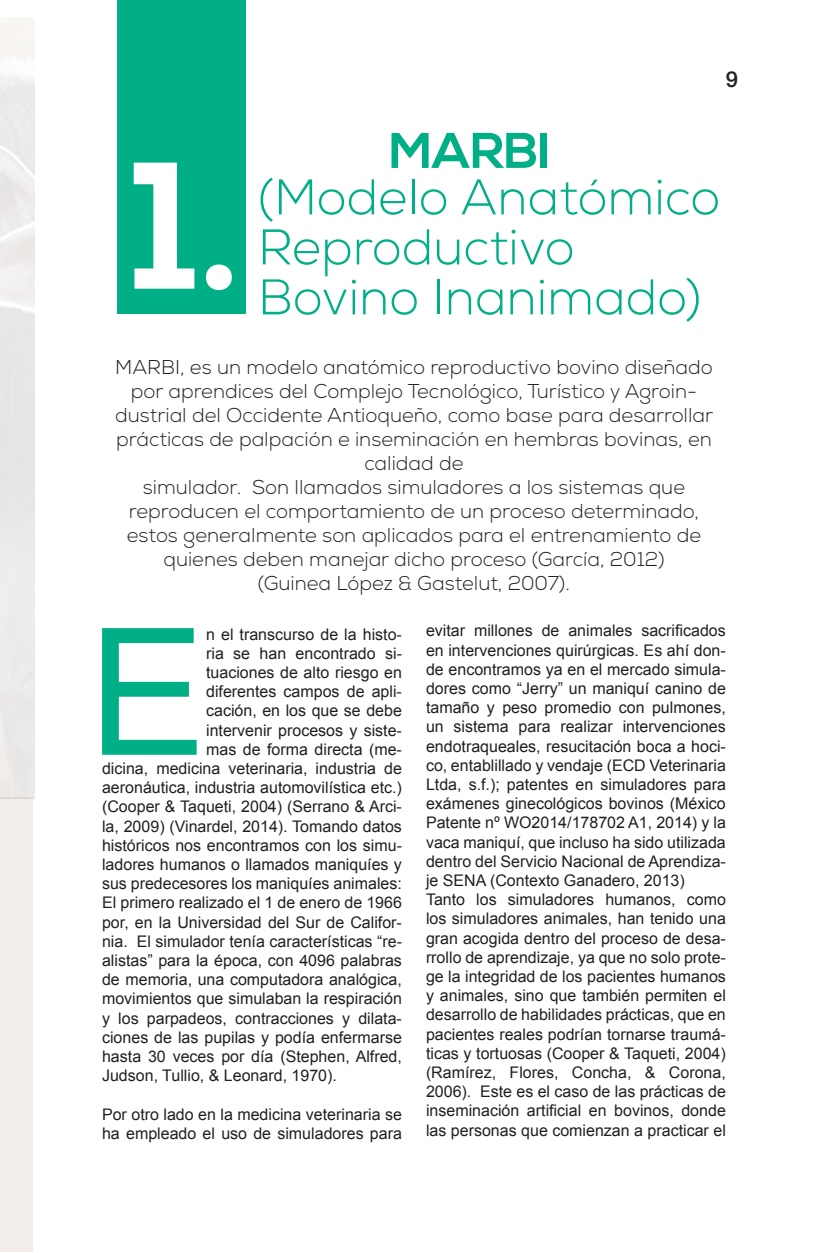
<style>
.page{position:relative;width:828px;height:1253px;background:#fff}
.page>*{position:absolute;margin:0;border:0;box-sizing:border-box;transform-origin:0 0}
.t1{font:700 180px "Nexa";color:#fff}
.t2{font:177px "Arial";color:#01af87}
.t3{font:300 50px/50px "Nexa";color:#01af87}
.t4{font:700 50px "Nexa";color:#01af87}
.t5{font:500 22px "Helvetica Neue LT Std";color:#231f20}
.t6{font:300 20px/24px "Nexa";color:#231f20;text-align:center}
.t7{font:16px/19.2px "Arial";color:#231f20}
</style>
<div class="page">
<div style="left:0;top:798px;width:33px;height:454px;background:#f2edeb"></div>
<div style="left:117px;top:0;width:128px;height:313px;background:#01af87"></div>
<h3 class="t5" style="left:726px;top:66px;width:14px">9</h3>
<h1 class="t1" style="left:133px;top:123px;width:111px">1.</h1>
<h3 class="t4" style="left:389px;top:122px;width:163px">MARBI</h3>
<h3 class="t3" style="left:258px;top:174px;width:464px">(Modelo Anatómico<br>Reproductivo<br>Bovino Inanimado)</h3>
<p class="t6" style="left:115px;top:355px;width:599px">MARBI, es un modelo anatómico reproductivo bovino diseñado por aprendices del Complejo Tecnológico, Turístico y Agroin&shy;dustrial del Occidente Antioqueño, como base para desarrollar prácticas de palpación e inseminación en hembras bovinas, en calidad de<br>simulador. Son llamados simuladores a los sistemas que reproducen el comportamiento de un proceso determinado, estos generalmente son aplicados para el entrenamiento de quienes deben manejar dicho proceso (García, 2012)<br>(Guinea López &amp; Gastelut, 2007).</p>
<h2 class="t2" style="left:88px;top:577px;width:120px">E</h2>
<p class="t7" style="left:206px;top:624px;width:197px">n el transcurso de la histo-</p>
<p class="t7" style="left:206px;top:644px;width:197px">ria se han encontrado si-</p>
<p class="t7" style="left:206px;top:663px;width:197px">tuaciones de alto riesgo en</p>
<p class="t7" style="left:206px;top:682px;width:197px">diferentes campos de apli-</p>
<p class="t7" style="left:206px;top:701px;width:197px">cación, en los que se debe</p>
<p class="t7" style="left:206px;top:720px;width:197px">intervenir procesos y siste-</p>
<p class="t7" style="left:206px;top:740px;width:197px">mas de forma directa (me-</p>
<p class="t7" style="left:102px;top:759px;width:301px">dicina, medicina veterinaria, industria de</p>
<p class="t7" style="left:102px;top:778px;width:301px">aeronáutica, industria automovilística etc.)</p>
<p class="t7" style="left:102px;top:797px;width:301px">(Cooper &amp; Taqueti, 2004) (Serrano &amp; Arci-</p>
<p class="t7" style="left:102px;top:816px;width:301px">la, 2009) (Vinardel, 2014). Tomando datos</p>
<p class="t7" style="left:102px;top:836px;width:301px">históricos nos encontramos con los simu-</p>
<p class="t7" style="left:102px;top:855px;width:301px">ladores humanos o llamados maniquíes y</p>
<p class="t7" style="left:102px;top:874px;width:301px">sus predecesores los maniquíes animales:</p>
<p class="t7" style="left:102px;top:893px;width:301px">El primero realizado el 1 de enero de 1966</p>
<p class="t7" style="left:102px;top:912px;width:301px">por, en la Universidad del Sur de Califor-</p>
<p class="t7" style="left:102px;top:932px;width:301px">nia. El simulador tenía características “re-</p>
<p class="t7" style="left:102px;top:951px;width:301px">alistas” para la época, con 4096 palabras</p>
<p class="t7" style="left:102px;top:970px;width:301px">de memoria, una computadora analógica,</p>
<p class="t7" style="left:102px;top:989px;width:301px">movimientos que simulaban la respiración</p>
<p class="t7" style="left:102px;top:1008px;width:301px">y los parpadeos, contracciones y dilata-</p>
<p class="t7" style="left:102px;top:1028px;width:301px">ciones de las pupilas y podía enfermarse</p>
<p class="t7" style="left:102px;top:1047px;width:301px">hasta 30 veces por día (Stephen, Alfred,</p>
<p class="t7" style="left:102px;top:1066px;width:236px">Judson, Tullio, &amp; Leonard, 1970).</p>
<p class="t7" style="left:102px;top:1104px;width:301px">Por otro lado en la medicina veterinaria se ha empleado el uso de simuladores para</p>
<p class="t7" style="left:426px;top:621px;width:301px">evitar millones de animales sacrificados en intervenciones quirúrgicas. Es ahí don&shy;de encontramos ya en el mercado simula&shy;dores como “Jerry” un maniquí canino de tamaño y peso promedio con pulmones, un sistema para realizar intervenciones endotraqueales, resucitación boca a hoci&shy;co, entablillado y vendaje (ECD Veterinaria Ltda, s.f.); patentes en simuladores para exámenes ginecológicos bovinos (México Patente nº WO2014/178702 A1, 2014) y la vaca maniquí, que incluso ha sido utilizada dentro del Servicio Nacional de Aprendiza&shy;je SENA (Contexto Ganadero, 2013)<br>Tanto los simuladores humanos, como los simuladores animales, han tenido una gran acogida dentro del proceso de desa&shy;rrollo de aprendizaje, ya que no solo prote&shy;ge la integridad de los pacientes humanos y animales, sino que también permiten el desarrollo de habilidades prácticas, que en pacientes reales podrían tornarse traumá&shy;ticas y tortuosas (Cooper &amp; Taqueti, 2004) (Ramírez, Flores, Concha, &amp; Corona, 2006). Este es el caso de las prácticas de inseminación artificial en bovinos, donde las personas que comienzan a practicar el</p>
</div>
